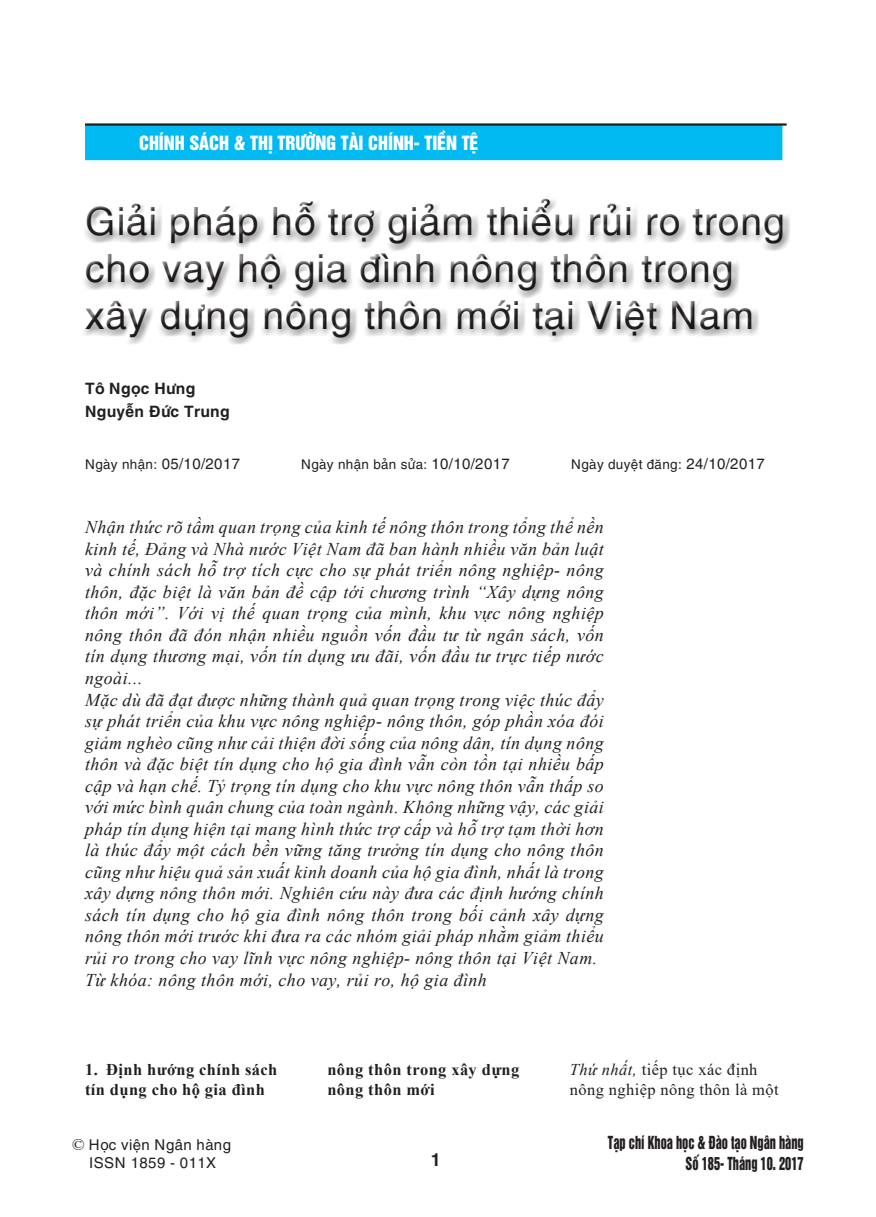
<style>
.page{position:relative;width:876px;height:1217px;background:#fff}
.page>*{position:absolute;margin:0;border:0;box-sizing:border-box;transform-origin:0 0}
.t1{font:38.85px/46.7px "UTM Helve";color:#231f20}
.Sapo{font:italic 18px/21.5px "Times New Roman";letter-spacing:.025em;color:#231f20;text-align:justify}
.t2{font:18px "UTM Helvet Ins";color:#fff}
.t3{font:700 18px "UTM Helve";color:#231f20}
.t4{font:700 16.5px/19.8px "Times New Roman";letter-spacing:.025em;color:#231f20}
.t5{font:16.5px/20.9px "UTM Helvet Ins";color:#231f20;text-align:right;scale:.75 1}
.Body{font:16.5px/19.8px "Times New Roman";letter-spacing:.025em;color:#231f20}
.t6{font:700 15.75px "UTM Helve";color:#231f20}
.t7{font:15px/18px "UTM Helve";color:#231f20;text-align:center}
.t8{font:13.5px "UTM Helve";color:#231f20}
.s1{font-size:13.5px}
.s2{font-size:15px}
.s3{font-style:italic}
.s4{font-family:"Times New Roman";font-size:16.5px}
</style>
<div class="page">
<div style="left:79px;top:195px;width:711px;height:150px;background:#231f20;opacity:.75"></div>
<div style="left:85px;top:124px;width:697px;height:36px;background:#00baf1"></div>
<hr style="left:85px;top:123px;width:702px;height:3px;background:#231f20">
<p class="t2" style="left:139px;top:128px;width:341px">CHÍNH SÁCH &amp; THỊ TRƯỜNG TÀI CHÍNH- TIỀN TỆ</p>
<h1 class="t1" style="left:85px;top:194px;width:702px">Giải pháp hỗ trợ giảm thiểu rủi ro trong cho vay hộ gia đình nông thôn trong xây dựng nông thôn mới tại Việt Nam</h1>
<p class="t6" style="left:85px;top:375px;width:112px">Tô Ngọc Hưng</p>
<p class="t6" style="left:85px;top:398px;width:147px">Nguyễn Đức Trung</p>
<p class="t7" style="left:85px;top:453px;width:157px"><span class="s1">Ngày nhận:</span> 05/10/2017</p>
<p class="t8" style="left:301px;top:453px;width:211px">Ngày nhận bản sửa: <span class="s2">10/10/2017</span></p>
<p class="t8" style="left:571px;top:453px;width:196px">Ngày duyệt đăng: <span class="s2">24/10/2017</span></p>
<p class="Sapo" style="left:85px;top:516px;width:520px">Nhận thức rõ tầm quan trọng của kinh tế nông thôn trong tổng thể nền kinh tế, Đảng và Nhà nước Việt Nam đã ban hành nhiều văn bản luật và chính sách hỗ trợ tích cực cho sự phát triển nông nghiệp- nông thôn, đặc biệt là văn bản đề cập tới chương trình “Xây dựng nông thôn mới”. Với vị thế quan trọng của mình, khu vực nông nghiệp nông thôn đã đón nhận nhiều nguồn vốn đầu tư từ ngân sách, vốn tín dụng thương mại, vốn tín dụng ưu đãi, vốn đầu tư trực tiếp nước ngoài...</p>
<p class="Sapo" style="left:85px;top:688px;width:520px">Mặc dù đã đạt được những thành quả quan trọng trong việc thúc đẩy sự phát triển của khu vực nông nghiệp- nông thôn, góp phần xóa đói giảm nghèo cũng như cải thiện đời sống của nông dân, tín dụng nông thôn và đặc biệt tín dụng cho hộ gia đình vẫn còn tồn tại nhiều bấp cập và hạn chế. Tỷ trọng tín dụng cho khu vực nông thôn vẫn thấp so với mức bình quân chung của toàn ngành. Không những vậy, các giải pháp tín dụng hiện tại mang hình thức trợ cấp và hỗ trợ tạm thời hơn là thúc đẩy một cách bền vững tăng trưởng tín dụng cho nông thôn cũng như hiệu quả sản xuất kinh doanh của hộ gia đình, nhất là trong xây dựng nông thôn mới. Nghiên cứu này đưa các định hướng chính sách tín dụng cho hộ gia đình nông thôn trong bối cảnh xây dựng nông thôn mới trước khi đưa ra các nhóm giải pháp nhằm giảm thiểu rủi ro trong cho vay lĩnh vực nông nghiệp- nông thôn tại Việt Nam.</p>
<p class="Sapo" style="left:85px;top:968px;width:403px">Từ khóa: nông thôn mới, cho vay, rủi ro, hộ gia đình</p>
<p class="t4" style="left:85px;top:1059px;width:194px">1. Định hướng chính sách tín dụng cho hộ gia đình</p>
<p class="t4" style="left:327px;top:1059px;width:193px">nông thôn trong xây dựng nông thôn mới</p>
<p class="Body" style="left:570px;top:1058px;width:210px"><span class="s3">Thứ nhất,</span> tiếp tục xác định nông nghiệp nông thôn là một</p>
<p class="t7" style="left:72px;top:1133px;width:161px"><span class="s4">©</span> Học viện Ngân hàng<br>ISSN 1859 - 011X</p>
<p class="t5" style="left:608px;top:1130px;width:262px">Tạp chí Khoa học &amp; Đào tạo Ngân hàng<br>Số 185- Tháng 10. 2017</p>
<p class="t3" style="left:431px;top:1144px;width:12px">1</p>
</div>
